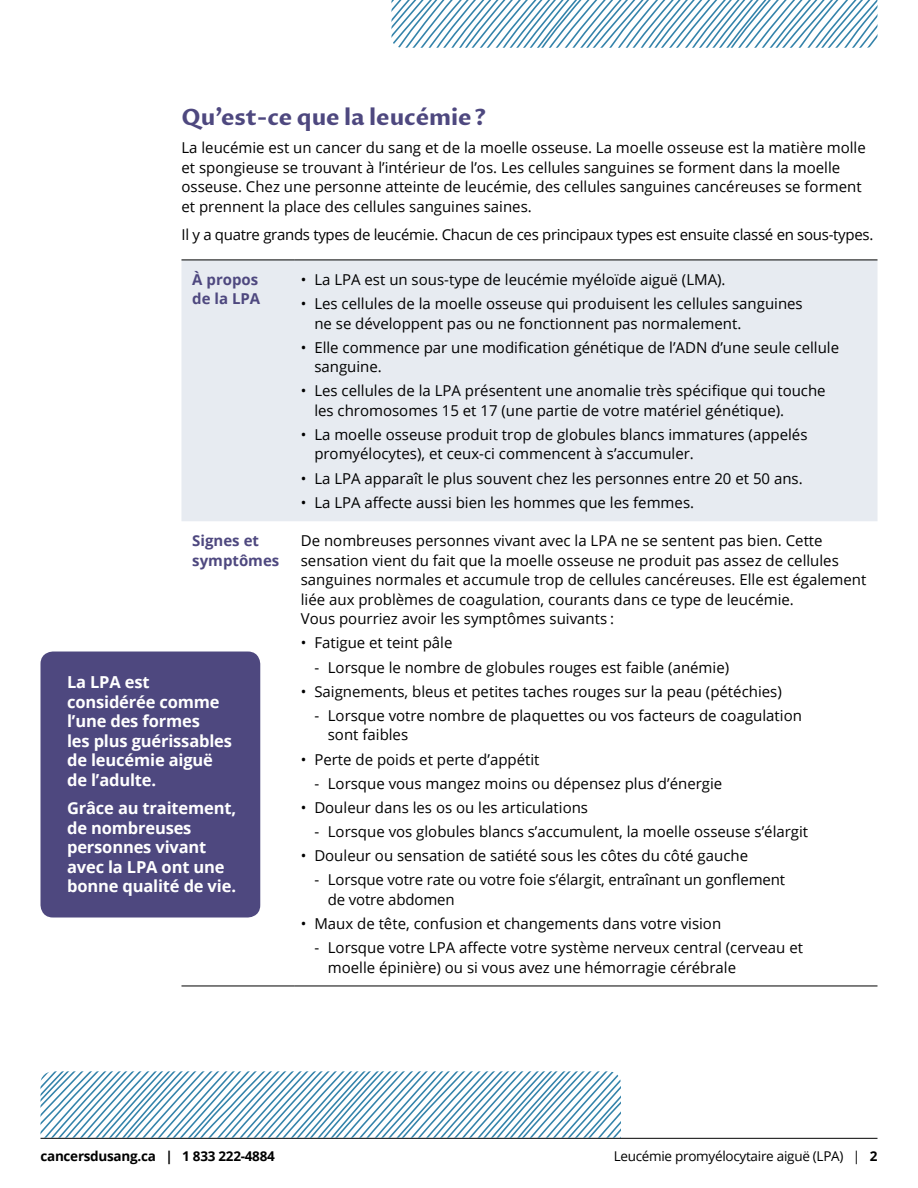
<style>
.page{position:relative;width:918px;height:1188px;background:#fff}
.page>*{position:absolute;margin:0;border:0;box-sizing:border-box;transform-origin:0 0}
.t1{font:700 22.5px "Proza Libre";color:#4e487f}
.t2{font:700 16.5px/19.5px "Open Sans";letter-spacing:-.01em;color:#fff}
.t3{font:15px/19.5px "Open Sans";color:#000}
.t4{font:15px "Open Sans";letter-spacing:-.02em;color:#000}
.t5{font:700 15px/19.5px "Open Sans";color:#4e487f}
.t6{font:13.5px "Open Sans";letter-spacing:-.02em;color:#000}
.t7{font:700 13.5px "Open Sans";letter-spacing:-.02em;color:#000}
.s1{font-weight:700}
</style>
<div class="page">
<hr style="left:40px;top:1138px;width:838px;height:1px;background:#000">
<svg style="left:40px;top:1071px;width:582px;height:67px"></svg>
<div style="left:181px;top:261px;width:697px;height:260px;background:#e7ebf1"></div>
<hr style="left:181px;top:260px;width:114px;height:1px;background:#000">
<hr style="left:295px;top:260px;width:583px;height:1px;background:#000">
<hr style="left:181px;top:986px;width:114px;height:1px;background:#000">
<hr style="left:295px;top:986px;width:583px;height:1px;background:#000">
<div style="left:41px;top:652px;width:219px;height:266px;background:#4e487f;border-radius:12px"></div>
<svg style="left:392px;top:0;width:486px;height:48px"></svg>
<h1 class="t1" style="left:181px;top:103px;width:306px">Qu’est-ce que la leucémie?</h1>
<p class="t3" style="left:181px;top:138px;width:686px">La leucémie est un cancer du sang et de la moelle osseuse. La moelle osseuse est la matière molle et spongieuse se trouvant à l’intérieur de l’os. Les cellules sanguines se forment dans la moelle osseuse. Chez une personne atteinte de leucémie, des cellules sanguines cancéreuses se forment et prennent la place des cellules sanguines saines.</p>
<p class="t4" style="left:181px;top:225px;width:693px">Il y a quatre grands types de leucémie. Chacun de ces principaux types est ensuite classé en sous-types.</p>
<p class="t5" style="left:192px;top:269px;width:70px">À propos de la LPA</p>
<p class="t3" style="left:301px;top:269px;width:426px">• La LPA est un sous-type de leucémie myéloïde aiguë (LMA).</p>
<p class="t3" style="left:314px;top:293px;width:490px;text-indent:-14px">• Les cellules de la moelle osseuse qui produisent les cellules sanguines ne se développent pas ou ne fonctionnent pas normalement.</p>
<p class="t3" style="left:314px;top:337px;width:526px;text-indent:-14px">• Elle commence par une modification génétique de l’ADN d’une seule cellule sanguine.</p>
<p class="t3" style="left:314px;top:381px;width:513px;text-indent:-14px">• Les cellules de la LPA présentent une anomalie très spécifique qui touche les chromosomes 15 et 17 (une partie de votre matériel génétique).</p>
<p class="t3" style="left:314px;top:424px;width:495px;text-indent:-14px">• La moelle osseuse produit trop de globules blancs immatures (appelés promyélocytes), et ceux-ci commencent à s’accumuler.</p>
<p class="t3" style="left:301px;top:468px;width:503px">• La LPA apparaît le plus souvent chez les personnes entre 20 et 50 ans.</p>
<p class="t3" style="left:301px;top:492px;width:395px">• La LPA affecte aussi bien les hommes que les femmes.</p>
<p class="t5" style="left:192px;top:531px;width:89px">Signes et symptômes</p>
<p class="t3" style="left:301px;top:531px;width:567px">De nombreuses personnes vivant avec la LPA ne se sentent pas bien. Cette sensation vient du fait que la moelle osseuse ne produit pas assez de cellules sanguines normales et accumule trop de cellules cancéreuses. Elle est également liée aux problèmes de coagulation, courants dans ce type de leucémie.<br>Vous pourriez avoir les symptômes suivants :</p>
<p class="t3" style="left:301px;top:633px;width:153px">• Fatigue et teint pâle</p>
<p class="t3" style="left:314px;top:657px;width:416px">- Lorsque le nombre de globules rouges est faible (anémie)</p>
<p class="t3" style="left:301px;top:681px;width:482px">• Saignements, bleus et petites taches rouges sur la peau (pétéchies)</p>
<p class="t3" style="left:328px;top:705px;width:476px;text-indent:-14px">- Lorsque votre nombre de plaquettes ou vos facteurs de coagulation sont faibles</p>
<p class="t3" style="left:301px;top:749px;width:240px">• Perte de poids et perte d’appétit</p>
<p class="t3" style="left:314px;top:773px;width:409px">- Lorsque vous mangez moins ou dépensez plus d’énergie</p>
<p class="t3" style="left:301px;top:797px;width:289px">• Douleur dans les os ou les articulations</p>
<p class="t3" style="left:314px;top:821px;width:495px">- Lorsque vos globules blancs s’accumulent, la moelle osseuse s’élargit</p>
<p class="t3" style="left:301px;top:846px;width:449px">• Douleur ou sensation de satiété sous les côtes du côté gauche</p>
<p class="t3" style="left:328px;top:870px;width:459px;text-indent:-14px">- Lorsque votre rate ou votre foie s’élargit, entraînant un gonflement de votre abdomen</p>
<p class="t3" style="left:301px;top:913px;width:422px">• Maux de tête, confusion et changements dans votre vision</p>
<p class="t3" style="left:328px;top:937px;width:477px;text-indent:-14px">- Lorsque votre LPA affecte votre système nerveux central (cerveau et moelle épinière) ou si vous avez une hémorragie cérébrale</p>
<p class="t2" style="left:67px;top:672px;width:167px">La LPA est considérée comme l’une des formes<br>les plus guérissables de leucémie aiguë de l’adulte.</p>
<p class="t2" style="left:67px;top:798px;width:171px">Grâce au traitement, de nombreuses personnes vivant avec la LPA ont une bonne qualité de vie.</p>
<p class="t7" style="left:40px;top:1147px;width:236px">cancersdusang.ca | 1 833 222-4884</p>
<p class="t6" style="left:614px;top:1147px;width:265px">Leucémie promyélocytaire aiguë (LPA) | <span class="s1">2</span></p>
</div>
